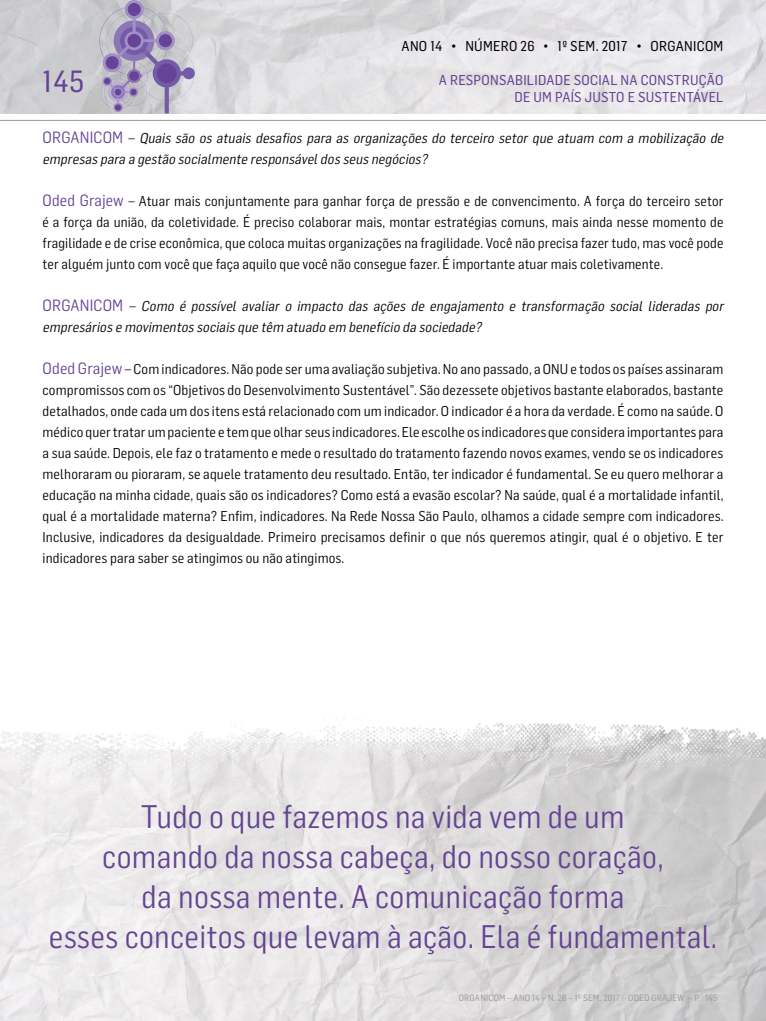
<style>
.page{position:relative;width:766px;height:1021px;background:#fff}
.page>*{position:absolute;margin:0;border:0;box-sizing:border-box;transform-origin:0 0}
.t1{font:32px/40px "Flama Semicondensed";letter-spacing:.01em;color:#634393;text-align:center}
.t2{font:30px "Flama Semicondensed Basic";color:#634393}
.t3{font:14px/21px "Flama Semicondensed";letter-spacing:.01em;color:#000;text-align:justify}
.t4{font:italic 14px/21px "Flama Semicondensed";color:#000}
.t5{font:14px/16.8px "Flama Semicondensed Basic";letter-spacing:.02em;color:#634393;text-align:right}
.t6{font:14px "Flama Semicondensed Basic";letter-spacing:.02em;color:#000}
.t7{font:9px "Flama Semicondensed Basic";letter-spacing:.02em;color:#9d9d9c}
.s1{font-style:normal;font-size:16px;color:#634393}
.s2{font-style:normal}
.s3{font-size:16px;color:#634393}
</style>
<div class="page">
<img style="left:0;top:719px;width:765px;height:301px">
<img style="left:0;top:0;width:765px;height:113px">
<hr style="left:0;top:120px;width:765px;height:1px;background:#9d9d9c">
<svg style="left:99px;top:0;width:96px;height:113px;background:#b0a7c2"></svg>
<p class="t6" style="left:401px;top:37px;width:323px">ANO 14 • NÚMERO 26 • 1º SEM. 2017 • ORGANICOM</p>
<p class="t5" style="left:439px;top:71px;width:286px">A RESPONSABILIDADE SOCIAL NA CONSTRUÇÃO<br>DE UM PAÍS JUSTO E SUSTENTÁVEL</p>
<h2 class="t2" style="left:43px;top:62px;width:43px">145</h2>
<p class="t4" style="left:43px;top:127px;width:685px"><span class="s1">O R G A N I C O M</span> <span class="s2">–</span> Quais são os atuais desafios para as organizações do terceiro setor que atuam com a mobilização de empresas para a gestão socialmente responsáveldos seus negócios?</p>
<p class="t3" style="left:43px;top:190px;width:682px"><span class="s3">Oded Grajew</span> – Atuar mais conjuntamente para ganhar força de pressão e de convencimento. A força do terceiro setor é a força da união, da coletividade. É preciso colaborar mais, montar estratégias comuns, mais ainda nesse momento de fragilidade e de crise econômica, que coloca muitas organizações na fragilidade. Você não precisa fazer tudo, mas você pode ter alguém junto com você que faça aquilo que você não consegue fazer. É importante atuar mais coletivamente.</p>
<p class="t4" style="left:43px;top:295px;width:685px"><span class="s1">O R G A N I C O M</span> <span class="s2">–</span> Como é possível avaliar o impacto das ações de engajamento e transformação social lideradas por empresários e movimentos sociais que têm atuado em benefício da sociedade?</p>
<p class="t3" style="left:43px;top:358px;width:682px"><span class="s3">Oded Grajew</span> – Com indicadores. Não pode ser uma avaliação subjetiva. No ano passado, a ONU e todos os países assinaram compromissos com os “Objetivos do Desenvolvimento Sustentável”. São dezessete objetivos bastante elaborados, bastante detalhados, onde cada um dos itens está relacionado com um indicador. O indicador é a hora da verdade. É como na saúde. O médico quer tratar um paciente e tem que olhar seus indicadores. Ele escolhe os indicadores que considera importantes para a sua saúde. Depois, ele faz o tratamento e mede o resultado do tratamento fazendo novos exames, vendo se os indicadores melhoraram ou pioraram, se aquele tratamento deu resultado. Então, ter indicador é fundamental. Se eu quero melhorar a educação na minha cidade, quais são os indicadores? Como está a evasão escolar? Na saúde, qual é a mortalidade infantil, qual é a mortalidade materna? Enfim, indicadores. Na Rede Nossa São Paulo, olhamos a cidade sempre com indicadores.<br>Inclusive, indicadores da desigualdade. Primeiro precisamos definir o que nós queremos atingir, qual é o objetivo. E ter indicadores para saber se atingimos ou não atingimos.</p>
<h1 class="t1" style="left:49px;top:795px;width:669px">Tudo o que fazemos na vida vem de um<br>comando da nossa cabeça, do nosso coração,<br>da nossa mente. A comunicação forma<br>esses conceitos que levam à ação. Ela é fundamental.</h1>
<p class="t7" style="left:458px;top:992px;width:260px">ORGANICOM – ANO 14 – N. 26 – 1º SEM. 2017 – ODED GRAJEW – P. 145</p>
</div>
